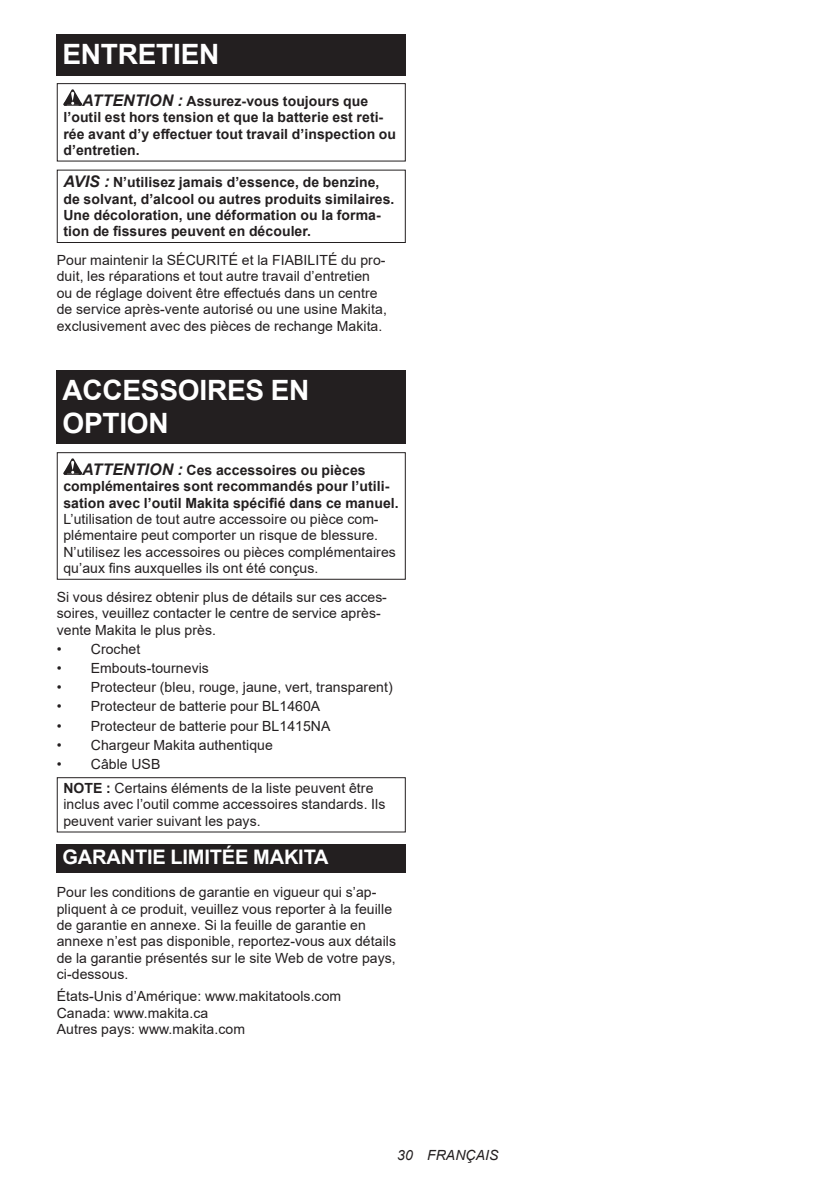
<style>
.page{position:relative;width:840px;height:1191px;background:#fff}
.page>*{position:absolute;margin:0;border:0;box-sizing:border-box;transform-origin:0 0}
.t1{font:700 28px/32.8px "Arial";letter-spacing:-.01em;color:#fff}
.t2{font:700 20px "Arial";letter-spacing:-.01em;color:#fff}
.t3{font:14px/16.4px "Arial";letter-spacing:.005em;color:#231f20}
.t4{font:700 14px/16.4px "Arial";letter-spacing:.005em;color:#231f20}
.t5{font:italic 14px "Arial";letter-spacing:.005em;color:#231f20}
.s1{font-style:italic;font-size:16px}
.s2{font-weight:700}
</style>
<div class="page">
<div style="left:57px;top:34px;width:348px;height:41px;background:#231f20"></div>
<svg style="left:63px;top:89px;width:19px;height:17px"></svg>
<div style="left:57px;top:83px;width:348px;height:79px;border:1px solid #231f20"></div>
<div style="left:57px;top:170px;width:348px;height:73px;border:1px solid #231f20"></div>
<div style="left:57px;top:370px;width:348px;height:74px;background:#231f20"></div>
<svg style="left:63px;top:458px;width:19px;height:17px"></svg>
<div style="left:57px;top:452px;width:348px;height:128px;border:1px solid #231f20"></div>
<div style="left:57px;top:777px;width:348px;height:55px;border:1px solid #231f20"></div>
<div style="left:57px;top:844px;width:348px;height:28px;background:#231f20"></div>
<h1 class="t1" style="left:62px;top:38px;width:158px">ENTRETIEN</h1>
<p class="t4" style="left:63px;top:93px;width:334px;text-indent:19px"><span class="s1">ATTENTION :</span> Assurez-vous toujours que l’outil est hors tension et que la batterie est reti&shy;rée avant d’y effectuer tout travail d’inspection ou d’entretien.</p>
<p class="t4" style="left:63px;top:174px;width:332px"><span class="s1">AVIS :</span> N’utilisez jamais d’essence, de benzine, de solvant, d’alcool ou autres produits similaires.<br>Une décoloration, une déformation ou la forma&shy;tion de fissures peuvent en découler.</p>
<p class="t3" style="left:57px;top:252px;width:331px">Pour maintenir la SÉCURITÉ et la FIABILITÉ du pro&shy;duit, les réparations et tout autre travail d’entretien ou de réglage doivent être effectués dans un centre de service après-vente autorisé ou une usine Makita, exclusivement avec des pièces de rechange Makita.</p>
<h1 class="t1" style="left:62px;top:374px;width:248px">ACCESSOIRES EN<br>OPTION</h1>
<p class="t4" style="left:63px;top:462px;width:336px;text-indent:19px"><span class="s1">ATTENTION :</span> Ces accessoires ou pièces complémentaires sont recommandés pour l’utili&shy;sation avec l’outil Makita spécifié dans ce manuel.</p>
<p class="t3" style="left:63px;top:511px;width:334px">L’utilisation de tout autre accessoire ou pièce com&shy;plémentaire peut comporter un risque de blessure.<br>N’utilisez les accessoires ou pièces complémentaires qu’aux fins auxquelles ils ont été conçus.</p>
<p class="t3" style="left:57px;top:588px;width:331px">Si vous désirez obtenir plus de détails sur ces acces&shy;soires, veuillez contacter le centre de service après&shy;vente Makita le plus près.</p>
<p class="t3" style="left:57px;top:640px;width:85px">• Crochet</p>
<p class="t3" style="left:57px;top:660px;width:154px">• Embouts-tournevis</p>
<p class="t3" style="left:57px;top:679px;width:337px">• Protecteur (bleu, rouge, jaune, vert, transparent)</p>
<p class="t3" style="left:57px;top:698px;width:265px">• Protecteur de batterie pour BL1460A</p>
<p class="t3" style="left:57px;top:717px;width:275px">• Protecteur de batterie pour BL1415NA</p>
<p class="t3" style="left:57px;top:736px;width:217px">• Chargeur Makita authentique</p>
<p class="t3" style="left:63px;top:752px;width:311px;line-height:23.8px;text-indent:-7px">• Câble USB<br><span class="s2">NOTE :</span> Certains éléments de la liste peuvent être</p>
<p class="t3" style="left:63px;top:796px;width:323px">inclus avec l’outil comme accessoires standards. Ils peuvent varier suivant les pays.</p>
<h2 class="t2" style="left:62px;top:842px;width:268px">GARANTIE LIMITÉE MAKITA</h2>
<p class="t3" style="left:57px;top:884px;width:340px">Pour les conditions de garantie en vigueur qui s’ap&shy;pliquent à ce produit, veuillez vous reporter à la feuille de garantie en annexe. Si la feuille de garantie en annexe n’est pas disponible, reportez-vous aux détails de la garantie présentés sur le site Web de votre pays, ci-dessous.</p>
<p class="t3" style="left:57px;top:988px;width:286px">États-Unis d’Amérique: www.makitatools.com<br>Canada: www.makita.ca<br>Autres pays: www.makita.com</p>
<p class="t5" style="left:397px;top:1146px;width:103px">30 FRANÇAIS</p>
</div>
